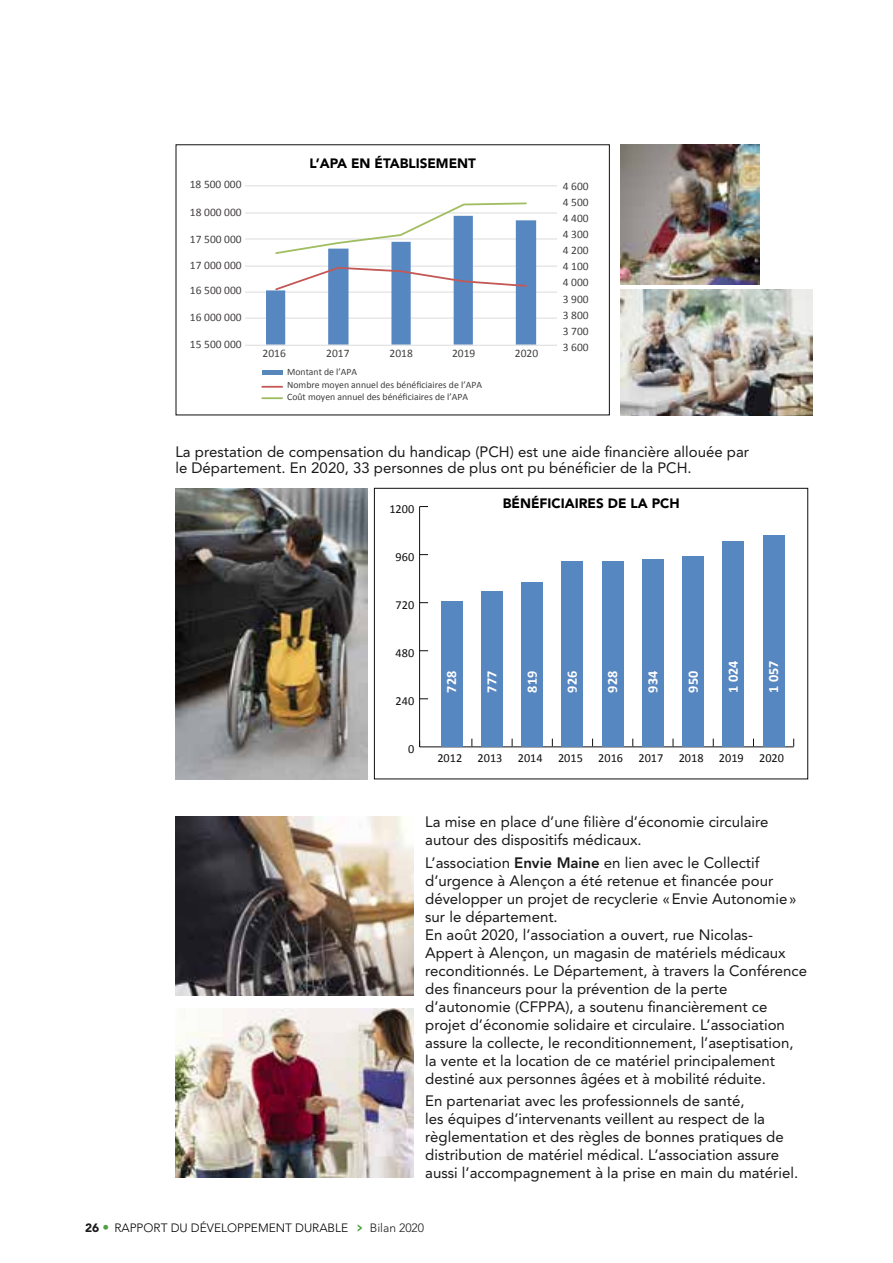
<style>
.page{position:relative;width:893px;height:1263px;background:#fff}
.page>*{position:absolute;margin:0;border:0;box-sizing:border-box;transform-origin:0 0}
.t1{font:15px/18px "Avenir LT Std";color:#191919}
.t2{font:700 14.25px "Calibri";color:#fff}
.t3{font:900 13.5px "Avenir LT Std";color:#000}
.t4{font:12.3px "Calibri";color:#000}
.t5{font:300 12px "Avenir LT Std";color:#000}
.t6{font:11.55px/16.2px "Calibri";color:#393535}
.t7{font:9.75px/12.1px "Calibri";color:#333}
.s1{font-weight:800}
.s2{font-weight:900;color:#191919}
.s3{font-family:"Avenir Next Condensed";font-weight:700;font-size:13.5px;color:#50a143}
.s4{color:#191919}
</style>
<div class="page">
<hr style="left:245px;top:318px;width:312px;height:1px;background:#d9d9d9">
<hr style="left:245px;top:292px;width:312px;height:1px;background:#d9d9d9">
<hr style="left:245px;top:266px;width:312px;height:1px;background:#d9d9d9">
<hr style="left:245px;top:239px;width:312px;height:1px;background:#d9d9d9">
<hr style="left:245px;top:213px;width:312px;height:1px;background:#d9d9d9">
<hr style="left:245px;top:186px;width:312px;height:1px;background:#d9d9d9">
<hr style="left:245px;top:345px;width:312px;height:1px;background:#d9d9d9">
<svg style="left:266px;top:202px;width:270px;height:143px"></svg>
<hr style="left:262px;top:370px;width:20px;height:4px;background:#5787bb">
<hr style="left:262px;top:386px;width:20px;height:2px;background:#c0504d">
<hr style="left:262px;top:397px;width:20px;height:2px;background:#9bbb59">
<hr style="left:420px;top:746px;width:374px;height:1px;background:#000">
<hr style="left:419px;top:506px;width:1px;height:241px;background:#000">
<div style="left:763px;top:535px;width:22px;height:212px;background:#5787c0"></div>
<div style="left:722px;top:542px;width:22px;height:205px;background:#5787c0"></div>
<div style="left:682px;top:557px;width:22px;height:190px;background:#5787c0"></div>
<div style="left:642px;top:560px;width:22px;height:187px;background:#5787c0"></div>
<div style="left:602px;top:561px;width:22px;height:186px;background:#5787c0"></div>
<div style="left:561px;top:561px;width:22px;height:186px;background:#5787c0"></div>
<div style="left:521px;top:583px;width:22px;height:164px;background:#5787c0"></div>
<div style="left:481px;top:591px;width:22px;height:156px;background:#5787c0"></div>
<div style="left:441px;top:601px;width:22px;height:146px;background:#5787c0"></div>
<img style="left:175px;top:488px;width:192px;height:291px">
<img style="left:621px;top:289px;width:191px;height:126px">
<img style="left:621px;top:144px;width:139px;height:140px">
<img style="left:175px;top:816px;width:239px;height:179px">
<img style="left:175px;top:1008px;width:239px;height:170px">
<p class="t3" style="left:310px;top:155px;width:168px">L’APA EN ÉTABLISEMENT</p>
<p class="t6" style="left:190px;top:176px;width:53px">18 500 000</p>
<p class="t6" style="left:563px;top:177px;width:27px">4 600</p>
<p class="t6" style="left:190px;top:204px;width:53px">18 000 000</p>
<p class="t6" style="left:190px;top:230px;width:53px">17 500 000</p>
<p class="t6" style="left:190px;top:253px;width:53px;line-height:25px">17 000 000<br>16 500 000</p>
<p class="t6" style="left:190px;top:309px;width:53px">16 000 000</p>
<p class="t6" style="left:190px;top:336px;width:53px">15 500 000</p>
<p class="t6" style="left:563px;top:194px;width:27px;text-align:justify">4 500<br>4 400<br>4 300<br>4 200<br>4 100<br>4 000<br>3 900<br>3 800<br>3 700<br>3 600</p>
<p class="t6" style="left:263px;top:344px;width:25px">2016</p>
<p class="t6" style="left:326px;top:344px;width:25px">2017</p>
<p class="t6" style="left:390px;top:344px;width:25px">2018</p>
<p class="t6" style="left:452px;top:344px;width:25px">2019</p>
<p class="t6" style="left:515px;top:344px;width:25px">2020</p>
<p class="t7" style="left:287px;top:366px;width:196px">Montant de l’APA<br>Nombre moyen annuel des bénéficiaires de l’APA<br>Coût moyen annuel des bénéficiaires de l’APA</p>
<p class="t1" style="left:175px;top:443px;width:575px;line-height:16.5px">La prestation de compensation du handicap (PCH) est une aide financière allouée par le Département. En 2020, 33 personnes de plus ont pu bénéficier de la PCH.</p>
<p class="t4" style="left:389px;top:500px;width:26px">1200</p>
<p class="t4" style="left:396px;top:548px;width:20px">960</p>
<p class="t4" style="left:396px;top:596px;width:20px">720</p>
<p class="t4" style="left:396px;top:644px;width:20px">480</p>
<p class="t4" style="left:396px;top:692px;width:20px">240</p>
<p class="t4" style="left:408px;top:740px;width:8px">0</p>
<p class="t3" style="left:503px;top:495px;width:178px">BÉNÉFICIAIRES DE LA PCH</p>
<p class="t2" style="left:441px;top:693px;width:23px;rotate:-90deg">728</p>
<p class="t2" style="left:482px;top:693px;width:23px;rotate:-90deg">777</p>
<p class="t2" style="left:522px;top:693px;width:23px;rotate:-90deg">819</p>
<p class="t2" style="left:562px;top:693px;width:23px;rotate:-90deg">926</p>
<p class="t2" style="left:602px;top:693px;width:23px;rotate:-90deg">928</p>
<p class="t2" style="left:643px;top:693px;width:23px;rotate:-90deg">934</p>
<p class="t2" style="left:683px;top:693px;width:23px;rotate:-90deg">950</p>
<p class="t2" style="left:723px;top:693px;width:33px;rotate:-90deg">1 024</p>
<p class="t2" style="left:763px;top:693px;width:33px;rotate:-90deg">1 057</p>
<p class="t4" style="left:437px;top:749px;width:26px">2012</p>
<p class="t4" style="left:478px;top:749px;width:26px">2013</p>
<p class="t4" style="left:518px;top:749px;width:26px">2014</p>
<p class="t4" style="left:558px;top:749px;width:26px">2015</p>
<p class="t4" style="left:598px;top:749px;width:26px">2016</p>
<p class="t4" style="left:638px;top:749px;width:26px">2017</p>
<p class="t4" style="left:679px;top:749px;width:26px">2018</p>
<p class="t4" style="left:719px;top:749px;width:26px">2019</p>
<p class="t4" style="left:759px;top:749px;width:26px">2020</p>
<p class="t1" style="left:425px;top:813px;width:345px">La mise en place d’une filière d’économie circulaire autour des dispositifs médicaux.</p>
<p class="t1" style="left:425px;top:853px;width:383px">L’association <span class="s1">Envie Maine</span> en lien avec le Collectif d’urgence à Alençon a été retenue et financée pour développer un projet de recyclerie «Envie Autonomie» sur le département.<br>En août 2020, l’association a ouvert, rue Nicolas-<br>Appert à Alençon, un magasin de matériels médicaux reconditionnés. Le Département, à travers la Conférence des financeurs pour la prévention de la perte d’autonomie (CFPPA), a soutenu financièrement ce projet d’économie solidaire et circulaire. L’association assure la collecte, le reconditionnement, l’aseptisation, la vente et la location de ce matériel principalement destiné aux personnes âgées et à mobilité réduite.</p>
<p class="t1" style="left:425px;top:1092px;width:374px">En partenariat avec les professionnels de santé,<br>les équipes d’intervenants veillent au respect de la règlementation et des règles de bonnes pratiques de distribution de matériel médical. L’association assure aussi l’accompagnement à la prise en main du matériel.</p>
<p class="t5" style="left:85px;top:1220px;width:341px"><span class="s2">26</span> <span class="s3">•</span> RAPPORT DU DÉVELOPPEMENT DURABLE <span class="s3">&gt;</span> <span class="s4">Bilan 2020</span></p>
</div>
